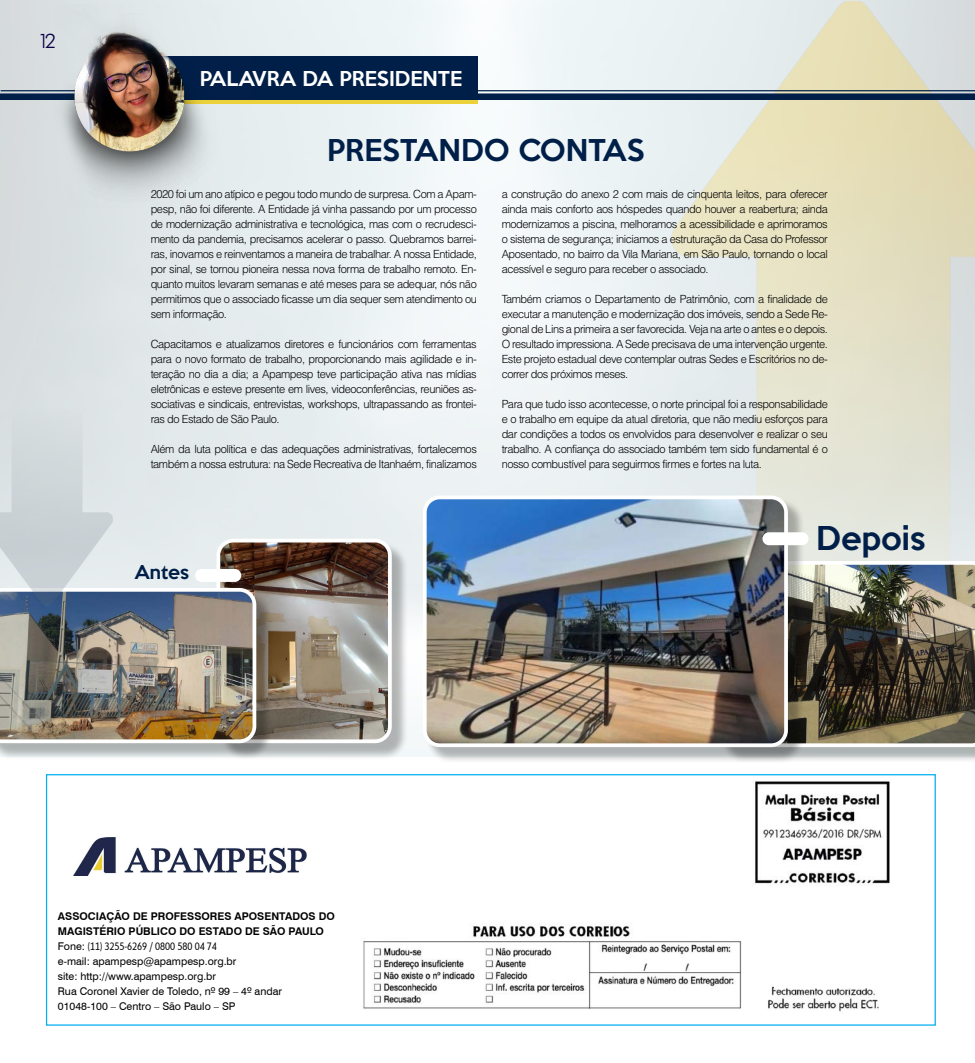
<style>
.page{position:relative;width:975px;height:1063px;background:#fff}
.page>*{position:absolute;margin:0;border:0;box-sizing:border-box;transform-origin:0 0}
.t1{font:500 30px "Keep Calm";color:#001f48}
.t2{font:500 27.5px "Keep Calm";color:#001f48}
.t3{font:300 20px "Futura BT";color:#0a0048}
.t4{font:500 18.75px "Keep Calm";color:#fff}
.t5{font:500 17.5px "Keep Calm";color:#001f48}
.t6{font:300 11.25px/15px "Helvetica";letter-spacing:-.04em;color:#000;text-align:justify}
.t7{font:10.62px/15px "Swiss 721 BT";color:#000}
.t8{font:700 10.62px/15px "Swiss 721 BT";color:#000}
.t9{font:10px "Skola Sans Cn";color:#000}
.s1{font-family:"Swiss 721 BT";font-size:10.62px}
</style>
<div class="page">
<img style="left:0;top:0;width:974px;height:757px">
<img style="left:671px;top:2px;width:303px;height:559px">
<hr style="left:1px;top:90px;width:973px;height:1px;background:#001f48">
<div style="left:147px;top:56px;width:330px;height:41px;background:#001f48"></div>
<div style="left:183px;top:97px;width:294px;height:7px;background:#ecd23a"></div>
<div style="left:1px;top:94px;width:973px;height:5px;background:#001f48"></div>
<div style="left:0;top:93px;width:974px;height:7px;border:1px solid #001f48"></div>
<img style="left:33px;top:4px;width:217px;height:214px">
<div style="left:46px;top:774px;width:889px;height:252px;background:#fff;border:1px solid #00aeef"></div>
<img style="left:363px;top:781px;width:527px;height:231px">
<div style="left:774px;top:897px;width:151px;height:91px;background:#fff"></div>
<img style="left:73px;top:837px;width:234px;height:38px">
<div style="left:720px;top:564px;width:254px;height:200px;background:#000;opacity:.28"></div>
<img style="left:804px;top:561px;width:170px;height:186px">
<div style="left:426px;top:499px;width:378px;height:265px;background:#000;opacity:.28"></div>
<img style="left:425px;top:497px;width:361px;height:248px">
<div style="left:423px;top:496px;width:364px;height:251px;border:4px solid #fff;border-radius:15px"></div>
<div style="left:219px;top:542px;width:189px;height:218px;background:#000;opacity:.28"></div>
<img style="left:218px;top:541px;width:172px;height:200px">
<div style="left:216px;top:539px;width:176px;height:204px;border:4px solid #fff;border-radius:15px"></div>
<div style="left:0;top:591px;width:273px;height:169px;background:#000;opacity:.28"></div>
<img style="left:0;top:588px;width:256px;height:155px">
<img style="left:0;top:410px;width:113px;height:195px">
<div style="left:762px;top:532px;width:46px;height:13px;background:#fff;border-radius:6px"></div>
<div style="left:195px;top:569px;width:46px;height:13px;background:#fff;border-radius:6px"></div>
<h3 class="t3" style="left:38px;top:29px;width:20px">12</h3>
<h3 class="t4" style="left:200px;top:62px;width:264px">PALAVRA DA PRESIDENTE</h3>
<h2 class="t2" style="left:327px;top:126px;width:319px">PRESTANDO CONTAS</h2>
<p class="t6" style="left:151px;top:186px;width:328px">2020 foi um ano atípico e pegou todo mundo de surpresa. Com a Apam&shy;pesp, não foi diferente. A Entidade já vinha passando por um processo de modernização administrativa e tecnológica, mas com o recrudesci&shy;mento da pandemia, precisamos acelerar o passo. Quebramos barrei&shy;ras, inovamos e reinventamos a maneira de trabalhar. A nossa Entidade, por sinal, se tornou pioneira nessa nova forma de trabalho remoto. En&shy;quanto muitos levaram semanas e até meses para se adequar, nós não permitimos que o associado ficasse um dia sequer sem atendimento ou sem informação.</p>
<p class="t6" style="left:151px;top:336px;width:327px">Capacitamos e atualizamos diretores e funcionários com ferramentas para o novo formato de trabalho, proporcionando mais agilidade e in&shy;teração no dia a dia; a Apampesp teve participação ativa nas mídias eletrônicas e esteve presente em lives, videoconferências, reuniões as&shy;sociativas e sindicais, entrevistas, workshops, ultrapassando as frontei&shy;ras do Estado de São Paulo.</p>
<p class="t6" style="left:151px;top:441px;width:327px">Além da luta política e das adequações administrativas, fortalecemos também a nossa estrutura: na Sede Recreativa de Itanhaém, finalizamos</p>
<h3 class="t5" style="left:134px;top:557px;width:56px">Antes</h3>
<p class="t6" style="left:501px;top:186px;width:328px">a construção do anexo 2 com mais de cinquenta leitos, para oferecer ainda mais conforto aos hóspedes quando houver a reabertura; ainda modernizamos a piscina, melhoramos a acessibilidade e aprimoramos o sistema de segurança; iniciamos a estruturação da Casa do Professor Aposentado, no bairro da Vila Mariana, em São Paulo, tornando o local acessível e seguro para receber o associado.</p>
<p class="t6" style="left:501px;top:291px;width:328px">Também criamos o Departamento de Patrimônio, com a finalidade de executar a manutenção e modernização dos imóveis, sendo a Sede Re&shy;gional de Lins a primeira a ser favorecida. Veja na arte o antes e o depois.<br>O resultado impressiona. A Sede precisava de uma intervenção urgente.<br>Este projeto estadual deve contemplar outras Sedes e Escritórios no de&shy;correr dos próximos meses.</p>
<p class="t6" style="left:501px;top:396px;width:327px">Para que tudo isso acontecesse, o norte principal foi a responsabilidade e o trabalho em equipe da atual diretoria, que não mediu esforços para dar condições a todos os envolvidos para desenvolver e realizar o seu trabalho. A confiança do associado também tem sido fundamental é o nosso combustível para seguirmos firmes e fortes na luta.</p>
<h1 class="t1" style="left:816px;top:512px;width:111px">Depois</h1>
<p class="t8" style="left:58px;top:909px;width:278px">ASSOCIAÇÃO DE PROFESSORES APOSENTADOS DO<br>MAGISTÉRIO PÚBLICO DO ESTADO DE SÃO PAULO</p>
<p class="t9" style="left:58px;top:940px;width:160px"><span class="s1">Fone:</span> (11) 3255-6269 / 0800 580 04 74</p>
<p class="t7" style="left:58px;top:953px;width:226px">e-mail: apampesp@apampesp.org.br<br>site: http://www.apampesp.org.br<br>Rua Coronel Xavier de Toledo, nº 99 – 4º andar 01048-100 – Centro – São Paulo – SP</p>
</div>
